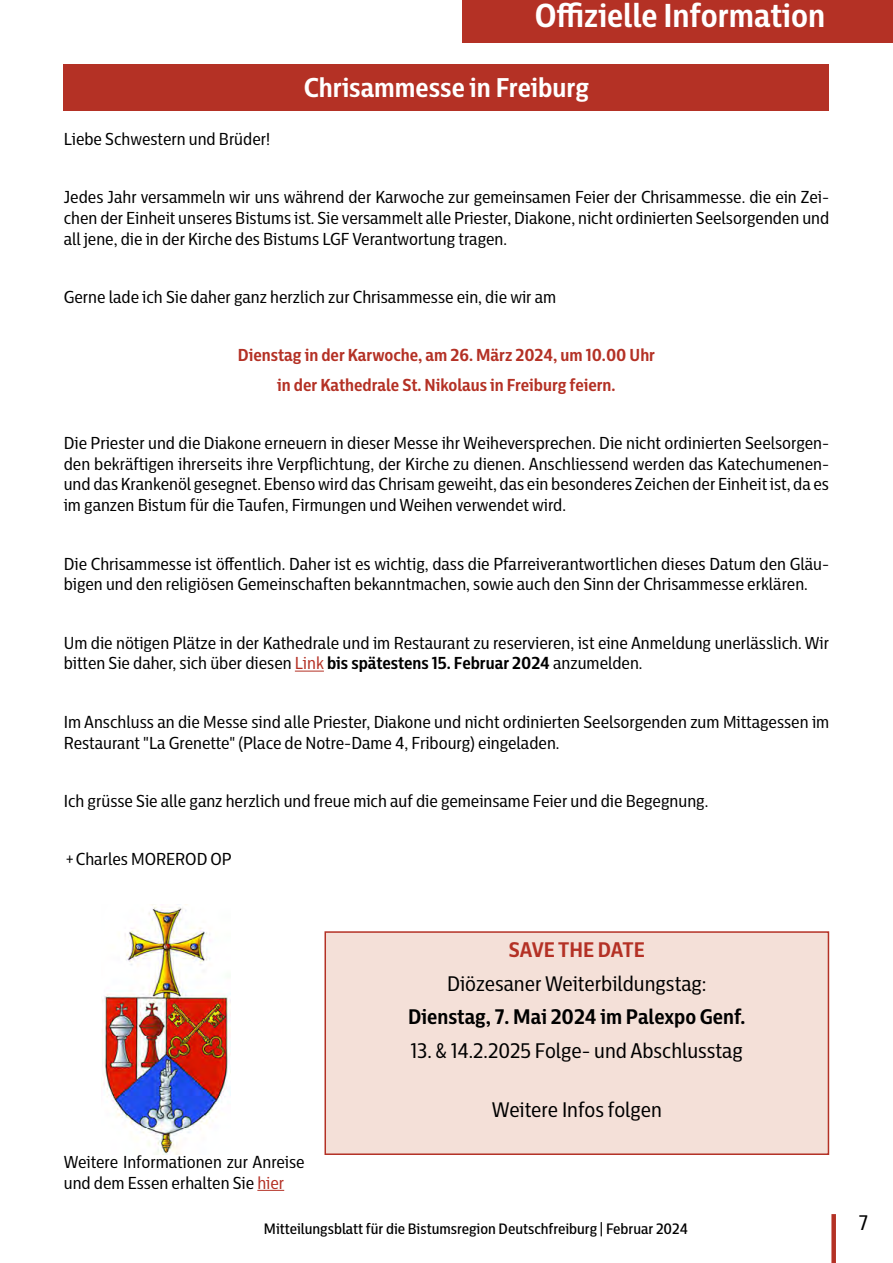
<style>
.page{position:relative;width:893px;height:1263px;background:#fff}
.page>*{position:absolute;margin:0;border:0;box-sizing:border-box;transform-origin:0 0}
.t1{font:700 33px "Centrale Sans Cnd";color:#fff}
.t2{font:700 27px "Centrale Sans Cnd";color:#fff}
.t3{font:21px "Centrale Sans Cnd";color:#000}
.t4{font:700 21px "Centrale Sans Cnd";color:#000}
.t5{font:700 21px "Centrale Sans Cnd";letter-spacing:-.005em;color:#b43125}
.t6{font:17.25px/20.7px "Centrale Sans Cnd";color:#000}
.t7{font:700 17.25px/29.2px "Centrale Sans Cnd";color:#b43125;text-align:center}
.t8{font:500 15px "Centrale Sans Cnd";color:#000}
.s1{color:#b43125}
.s2{font-weight:700}
</style>
<div class="page">
<div style="left:831px;top:1214px;width:5px;height:49px;background:#b43125"></div>
<div style="left:462px;top:0;width:431px;height:43px;background:#b43125"></div>
<svg style="left:295px;top:671px;width:29px;height:1px"></svg>
<div style="left:64px;top:64px;width:765px;height:47px;background:#b43125"></div>
<img style="left:102px;top:904px;width:129px;height:251px">
<svg style="left:257px;top:1190px;width:27px;height:1px"></svg>
<div style="left:325px;top:932px;width:503px;height:222px;background:#f4e0d8"></div>
<div style="left:324px;top:931px;width:505px;height:224px;border:2px solid #b43125"></div>
<h1 class="t1" style="left:535px;top:-6px;width:292px">Offizielle Information</h1>
<p class="t6" style="left:64px;top:128px;width:208px">Liebe Schwestern und Brüder!</p>
<h2 class="t2" style="left:304px;top:70px;width:287px">Chrisammesse in Freiburg</h2>
<p class="t6" style="left:64px;top:186px;width:767px;text-align:justify">Jedes Jahr versammeln wir uns während der Karwoche zur gemeinsamen Feier der Chrisammesse. die ein Zei&shy;chen der Einheit unseres Bistums ist. Sie versammelt alle Priester, Diakone, nicht ordinierten Seelsorgenden und all jene, die in der Kirche des Bistums LGF Verantwortung tragen.</p>
<p class="t6" style="left:64px;top:286px;width:494px">Gerne lade ich Sie daher ganz herzlich zur Chrisammesse ein, die wir am</p>
<p class="t7" style="left:238px;top:340px;width:419px">Dienstag in der Karwoche, am 26. März 2024, um 10.00 Uhr in der Kathedrale St. Nikolaus in Freiburg feiern.</p>
<p class="t6" style="left:64px;top:432px;width:767px;text-align:justify">Die Priester und die Diakone erneuern in dieser Messe ihr Weiheversprechen. Die nicht ordinierten Seelsorgen&shy;den bekräftigen ihrerseits ihre Verpflichtung, der Kirche zu dienen. Anschliessend werden das Katechumenen&shy;und das Krankenöl gesegnet. Ebenso wird das Chrisam geweiht, das ein besonderes Zeichen der Einheit ist, da es im ganzen Bistum für die Taufen, Firmungen und Weihen verwendet wird.</p>
<p class="t6" style="left:64px;top:553px;width:767px">Die Chrisammesse ist öffentlich. Daher ist es wichtig, dass die Pfarreiverantwortlichen dieses Datum den Gläu&shy;bigen und den religiösen Gemeinschaften bekanntmachen, sowie auch den Sinn der Chrisammesse erklären.</p>
<p class="t6" style="left:64px;top:632px;width:767px">Um die nötigen Plätze in der Kathedrale und im Restaurant zu reservieren, ist eine Anmeldung unerlässlich. Wir bitten Sie daher, sich über diesen <span class="s1">Link</span> <span class="s2">bis spätestens 15. Februar 2024</span> anzumelden.</p>
<p class="t6" style="left:64px;top:711px;width:767px">Im Anschluss an die Messe sind alle Priester, Diakone und nicht ordinierten Seelsorgenden zum Mittagessen im<br>Restaurant "La Grenette" (Place de Notre-Dame 4, Fribourg) eingeladen.</p>
<p class="t6" style="left:64px;top:790px;width:646px">Ich grüsse Sie alle ganz herzlich und freue mich auf die gemeinsame Feier und die Begegnung.</p>
<p class="t6" style="left:64px;top:849px;width:169px">+Charles MOREROD OP</p>
<p class="t6" style="left:64px;top:1151px;width:242px">Weitere Informationen zur Anreise und dem Essen erhalten Sie <span class="s1">hier</span></p>
<p class="t5" style="left:509px;top:936px;width:137px">SAVE THE DATE</p>
<p class="t3" style="left:447px;top:970px;width:261px">Diözesaner Weiterbildungstag:</p>
<p class="t4" style="left:408px;top:1003px;width:339px">Dienstag, 7. Mai 2024 im Palexpo Genf.</p>
<p class="t3" style="left:411px;top:1038px;width:334px">13. &amp; 14.2.2025 Folge- und Abschlusstag</p>
<p class="t3" style="left:492px;top:1096px;width:171px">Weitere Infos folgen</p>
<p class="t8" style="left:264px;top:1219px;width:425px">Mitteilungsblatt für die Bistumsregion Deutschfreiburg | Februar 2024</p>
<p class="t3" style="left:859px;top:1209px;width:11px">7</p>
</div>
